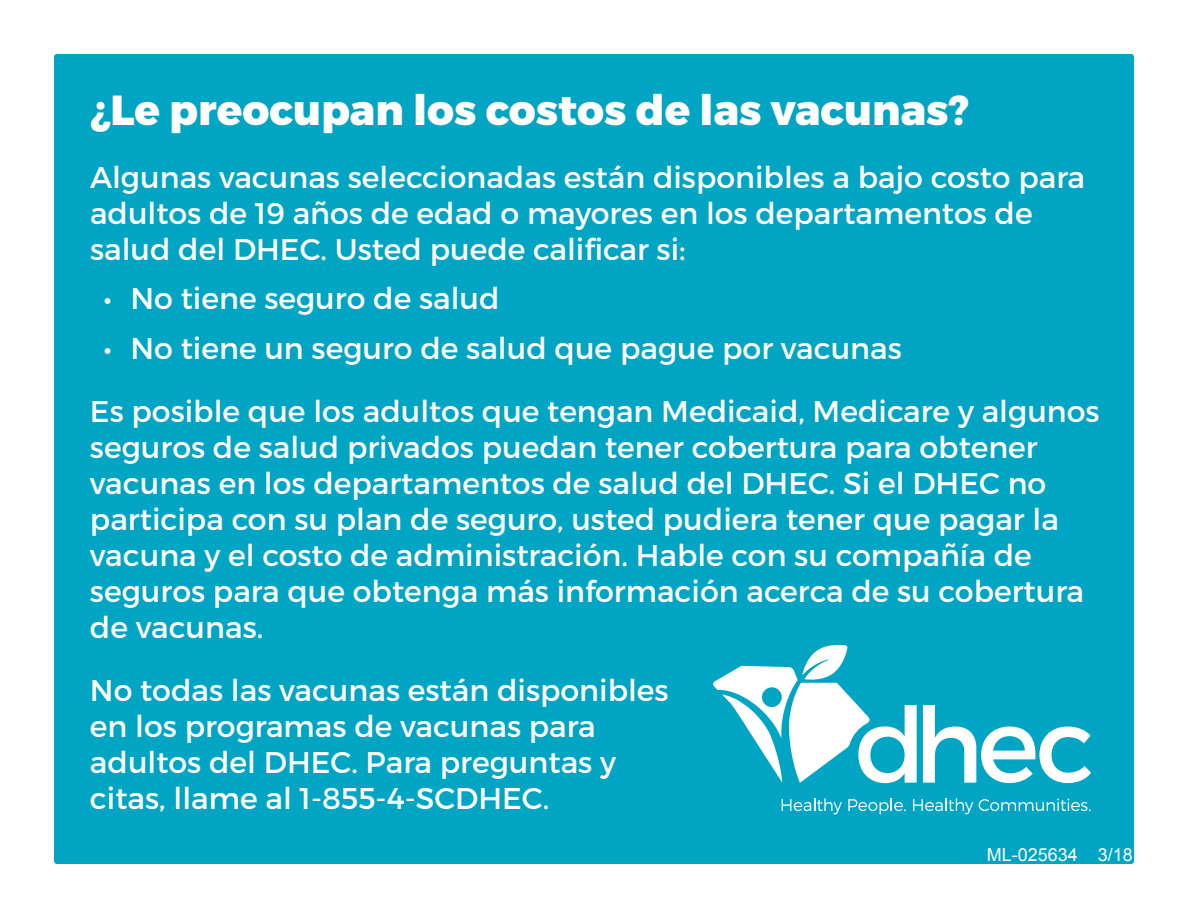
<style>
.page{position:relative;width:1188px;height:918px;background:#fff}
.page>*{position:absolute;margin:0;border:0;box-sizing:border-box;transform-origin:0 0}
.t1{font:800 42px "Montserrat";color:#fff}
.t2{font:30px/36px "Montserrat";color:#fff}
.t3{font:18px "Arial";color:#fff}
</style>
<div class="page">
<div style="left:54px;top:54px;width:1080px;height:810px;background:#00a5c4;border-radius:3px"></div>
<svg style="left:713px;top:645px;width:204px;height:138px"></svg>
<svg style="left:923px;top:705px;width:168px;height:78px"></svg>
<svg style="left:782px;top:798px;width:60px;height:16px"></svg>
<svg style="left:848px;top:798px;width:58px;height:16px"></svg>
<svg style="left:913px;top:798px;width:60px;height:16px"></svg>
<svg style="left:979px;top:799px;width:112px;height:12px"></svg>
<h1 class="t1" style="left:90px;top:84px;width:881px">¿Le preocupan los costos de las vacunas?</h1>
<p class="t2" style="left:90px;top:159px;width:997px">Algunas vacunas seleccionadas están disponibles a bajo costo para adultos de 19 años de edad o mayores en los departamentos de salud del DHEC. Usted puede calificar si:</p>
<p class="t2" style="left:104px;top:280px;width:398px">• No tiene seguro de salud</p>
<p class="t2" style="left:90px;top:316px;width:1011px;line-height:63px;text-indent:14px">• No tiene un seguro de salud que pague por vacunas<br>Es posible que los adultos que tengan Medicaid, Medicare y algunos</p>
<p class="t2" style="left:90px;top:429px;width:996px">seguros de salud privados puedan tener cobertura para obtener vacunas en los departamentos de salud del DHEC. Si el DHEC no participa con su plan de seguro, usted pudiera tener que pagar la vacuna y el costo de administración. Hable con su compañía de seguros para que obtenga más información acerca de su cobertura de vacunas.</p>
<p class="t2" style="left:90px;top:672px;width:580px">No todas las vacunas están disponibles en los programas de vacunas para adultos del DHEC. Para preguntas y citas, llame al 1-855-4-SCDHEC.</p>
<p class="t3" style="left:987px;top:843px;width:148px">ML-025634 3/18</p>
</div>
